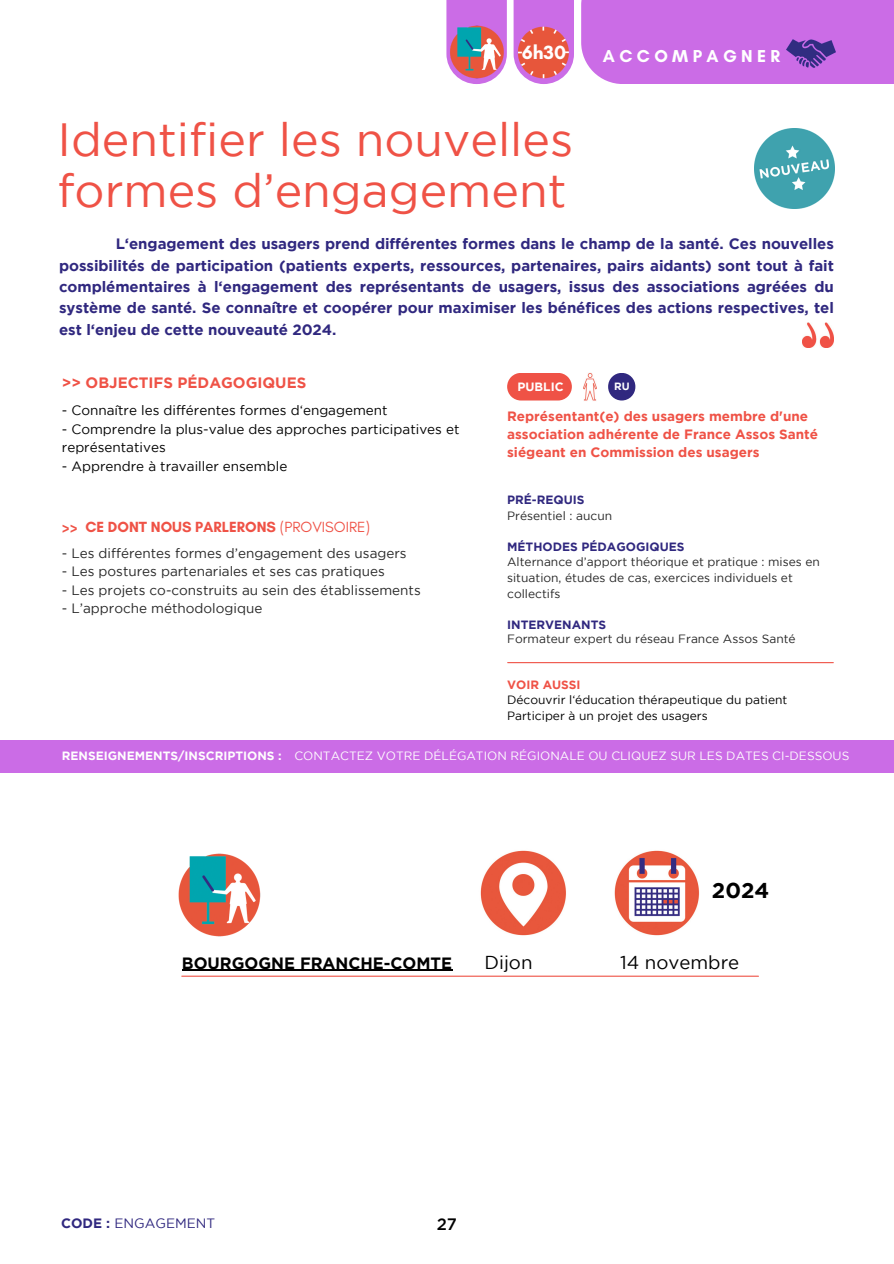
<style>
.page{position:relative;width:894px;height:1264px;background:#fff}
.page>*{position:absolute;margin:0;border:0;box-sizing:border-box;transform-origin:0 0}
.t1{font:46.5px/50.7px "Gotham";color:#ef5246}
.t2{font:700 21.45px "Gotham";color:#000}
.t3{font:700 19.5px "Glacial Indifference";color:#fff}
.t4{font:18.75px "Gotham";color:#000}
.t5{font:700 17.55px "Glacial Indifference";letter-spacing:.25em;color:#fff}
.t6{font:500 16.5px "Gotham";color:#000}
.t7{font:700 16.35px "Gotham";color:#000}
.t8{font:700 15px/21.3px "Gotham";letter-spacing:-.005em;color:#30287f;text-align:justify}
.t9{font:700 15px "Glacial Indifference";color:#ef5246}
.t10{font:700 15px "Gotham";color:#ef5246}
.t11{font:13.5px "Gotham";color:#272727}
.t12{font:13.5px/18.5px "Gotham";color:#000}
.t13{font:700 13.5px/18px "Gotham";color:#ef5246}
.t14{font:13.5px "Gotham";color:#30287f}
.t15{font:12px/16px "Gotham";color:#272727}
.t16{font:12px/16px "Gotham";color:#000}
.t17{font:12px "Gotham";color:#fffefe}
.t18{font:700 12px "Gotham";color:#30287f}
.t19{font:700 12px "Gotham";color:#fffefe}
.t20{font:700 12px "Gotham";color:#ef5246}
.t21{font:700 12px "Gotham";color:#fff}
.t22{font:700 10.5px "Gotham";color:#fff}
.s1{font-weight:400}
.s2{font-weight:700}
</style>
<div class="page">
<hr style="left:507px;top:662px;width:326px;height:1px;background:#ef5246">
<div style="left:0;top:740px;width:893px;height:32px;background:#cb6ce6"></div>
<svg style="left:507px;top:373px;width:64px;height:27px;background:#f05f54"></svg>
<div style="left:608px;top:373px;width:27px;height:27px;background:#30287f;border-radius:14px"></div>
<img style="left:802px;top:323px;width:31px;height:24px">
<img style="left:583px;top:373px;width:13px;height:28px">
<div style="left:446px;top:0;width:60px;height:84px;background:#cb6ce6"></div>
<div style="left:513px;top:0;width:61px;height:84px;background:#cb6ce6"></div>
<img style="left:515px;top:26px;width:57px;height:54px">
<img style="left:447px;top:25px;width:59px;height:55px">
<hr style="left:182px;top:969px;width:270px;height:1px;background:#000">
<hr style="left:182px;top:975px;width:576px;height:1px;background:#ef5246">
<img style="left:480px;top:850px;width:86px;height:86px">
<img style="left:614px;top:850px;width:86px;height:86px">
<img style="left:178px;top:853px;width:83px;height:84px">
<img style="left:754px;top:129px;width:80px;height:80px">
<div style="left:581px;top:0;width:312px;height:84px;background:#cb6ce6"></div>
<img style="left:786px;top:39px;width:49px;height:29px">
<h3 class="t3" style="left:521px;top:40px;width:46px">6h30</h3>
<h1 class="t1" style="left:57px;top:117px;width:517px">Identifier les nouvelles formes d’engagement</h1>
<p class="t5" style="left:602px;top:45px;width:179px">ACCOMPAGNER</p>
<p class="t8" style="left:59px;top:234px;width:776px;text-indent:57px">L‘engagement des usagers prend différentes formes dans le champ de la santé. Ces nouvelles possibilités de participation (patients experts, ressources, partenaires, pairs aidants) sont tout à fait complémentaires à l‘engagement des représentants de usagers, issus des associations agréées du système de santé. Se connaître et coopérer pour maximiser les bénéfices des actions respectives, tel est l‘enjeu de cette nouveauté 2024.</p>
<p class="t10" style="left:62px;top:377px;width:246px">&gt;&gt; OBJECTIFS PÉDAGOGIQUES</p>
<p class="t12" style="left:62px;top:402px;width:327px">- Connaître les différentes formes d‘engagement</p>
<p class="t12" style="left:62px;top:420px;width:399px">- Comprendre la plus-value des approches participatives et représentatives</p>
<p class="t12" style="left:62px;top:457px;width:227px">- Apprendre à travailler ensemble</p>
<p class="t9" style="left:62px;top:517px;width:310px">&gt;&gt; CE DONT NOUS PARLERONS <span class="s1">(PROVISOIRE)</span></p>
<p class="t11" style="left:62px;top:547px;width:346px">- Les différentes formes d’engagement des usagers</p>
<p class="t11" style="left:62px;top:566px;width:324px">- Les postures partenariales et ses cas pratiques</p>
<p class="t11" style="left:62px;top:584px;width:360px">- Les projets co-construits au sein des établissements</p>
<p class="t11" style="left:62px;top:603px;width:202px">- L’approche méthodologique</p>
<p class="t21" style="left:517px;top:382px;width:48px">PUBLIC</p>
<p class="t22" style="left:614px;top:382px;width:17px">RU</p>
<p class="t13" style="left:507px;top:408px;width:312px">Représentant(e) des usagers membre d'une association adhérente de France Assos Santé siégeant en Commission des usagers</p>
<p class="t18" style="left:507px;top:495px;width:79px">PRÉ-REQUIS</p>
<p class="t15" style="left:507px;top:509px;width:106px">Présentiel : aucun</p>
<p class="t18" style="left:507px;top:542px;width:179px">MÉTHODES PÉDAGOGIQUES</p>
<p class="t15" style="left:507px;top:555px;width:314px">Alternance d’apport théorique et pratique : mises en situation, études de cas, exercices individuels et collectifs</p>
<p class="t18" style="left:507px;top:620px;width:100px">INTERVENANTS</p>
<p class="t15" style="left:507px;top:632px;width:290px">Formateur expert du réseau France Assos Santé</p>
<p class="t20" style="left:507px;top:680px;width:75px">VOIR AUSSI</p>
<p class="t16" style="left:507px;top:693px;width:282px">Découvrir l‘éducation thérapeutique du patient<br>Participer à un projet des usagers</p>
<p class="t19" style="left:62px;top:751px;width:221px">RENSEIGNEMENTS/INSCRIPTIONS :</p>
<p class="t17" style="left:294px;top:751px;width:556px">CONTACTEZ VOTRE DÉLÉGATION RÉGIONALE OU CLIQUEZ SUR LES DATES CI-DESSOUS</p>
<h2 class="t2" style="left:711px;top:882px;width:59px">2024</h2>
<p class="t7" style="left:182px;top:956px;width:272px">BOURGOGNE FRANCHE-COMTE</p>
<p class="t4" style="left:484px;top:955px;width:49px">Dijon</p>
<p class="t4" style="left:620px;top:955px;width:121px">14 novembre</p>
<p class="t14" style="left:61px;top:1217px;width:156px"><span class="s2">CODE :</span> ENGAGEMENT</p>
<p class="t6" style="left:436px;top:1217px;width:22px">27</p>
</div>
